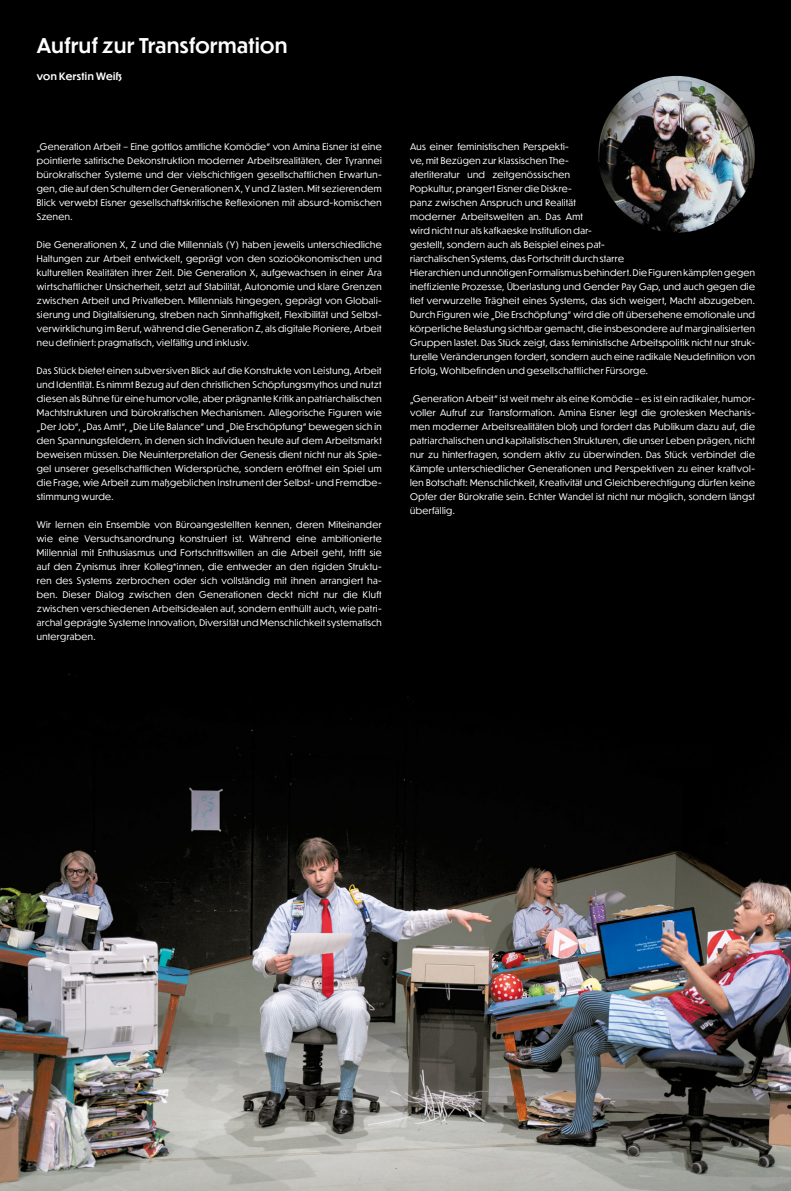
<style>
.page{position:relative;width:791px;height:1191px;background:#fff}
.page>*{position:absolute;margin:0;border:0;box-sizing:border-box;transform-origin:0 0}
.t1{font:500 20px "Dunbar Tall";letter-spacing:.03em;color:#fff}
.t2{font:500 10px "Dunbar Tall";letter-spacing:.04em;color:#fff}
.t3{font:9px/14px "Dunbar Tall";letter-spacing:.045em;color:#fff;text-align:justify}
</style>
<div class="page">
<img style="left:0;top:0;width:791px;height:1191px">
<img style="left:598px;top:76px;width:157px;height:157px;border-radius:78px">
<h1 class="t1" style="left:37px;top:31px;width:252px">Aufruf zur Transformation</h1>
<p class="t2" style="left:37px;top:69px;width:87px">von Kerstin Weiß</p>
<p class="t3" style="left:37px;top:139px;width:346px">„Generation Arbeit – Eine gottlos amtliche Komödie“ von Amina Eisner ist eine pointierte satirische Dekonstruktion moderner Arbeitsrealitäten, der Tyrannei bürokratischer Systeme und der vielschichtigen gesellschaftlichen Erwartun&shy;gen, die auf den Schultern der Generationen X, Y und Z lasten. Mit sezierendem Blick verwebt Eisner gesellschaftskritische Reflexionen mit absurd-komischen Szenen.</p>
<p class="t3" style="left:37px;top:237px;width:346px">Die Generationen X, Z und die Millennials (Y) haben jeweils unterschiedliche Haltungen zur Arbeit entwickelt, geprägt von den sozioökonomischen und kulturellen Realitäten ihrer Zeit. Die Generation X, aufgewachsen in einer Ära wirtschaftlicher Unsicherheit, setzt auf Stabilität, Autonomie und klare Grenzen zwischen Arbeit und Privatleben. Millennials hingegen, geprägt von Globali&shy;sierung und Digitalisierung, streben nach Sinnhaftigkeit, Flexibilität und Selbst&shy;verwirklichung im Beruf, während die Generation Z, als digitale Pioniere, Arbeit neu definiert: pragmatisch, vielfältig und inklusiv.</p>
<p class="t3" style="left:37px;top:363px;width:346px">Das Stück bietet einen subversiven Blick auf die Konstrukte von Leistung, Arbeit und Identität. Es nimmt Bezug auf den christlichen Schöpfungsmythos und nutzt diesen als Bühne für eine humorvolle, aber prägnante Kritik an patriarchalischen Machtstrukturen und bürokratischen Mechanismen. Allegorische Figuren wie „Der Job“, „Das Amt“, „Die Life Balance“ und „Die Erschöpfung“ bewegen sich in den Spannungsfeldern, in denen sich Individuen heute auf dem Arbeitsmarkt beweisen müssen. Die Neuinterpretation der Genesis dient nicht nur als Spie&shy;gel unserer gesellschaftlichen Widersprüche, sondern eröffnet ein Spiel um die Frage, wie Arbeit zum maßgeblichen Instrument der Selbst- und Fremdbe&shy;stimmung wurde.</p>
<p class="t3" style="left:37px;top:517px;width:346px">Wir lernen ein Ensemble von Büroangestellten kennen, deren Miteinander wie eine Versuchsanordnung konstruiert ist. Während eine ambitionierte Millennial mit Enthusiasmus und Fortschrittswillen an die Arbeit geht, trifft sie auf den Zynismus ihrer Kolleg*innen, die entweder an den rigiden Struktu&shy;ren des Systems zerbrochen oder sich vollständig mit ihnen arrangiert ha&shy;ben. Dieser Dialog zwischen den Generationen deckt nicht nur die Kluft zwischen verschiedenen Arbeitsidealen auf, sondern enthüllt auch, wie patri&shy;archal geprägte Systeme Innovation, Diversität und Menschlichkeit systematisch untergraben.</p>
<p class="t3" style="left:410px;top:139px;width:346px;text-align:left">Aus einer feministischen Perspekti-<br>ve, mit Bezügen zur klassischen The-<br>aterliteratur und zeitgenössischen<br>Popkultur, prangert Eisner die Diskre-<br>panz zwischen Anspruch und Realität<br>moderner Arbeitswelten an. Das Amt<br>wird nicht nur als kafkaeske Institution dar-<br>gestellt, sondern auch als Beispiel eines pat-<br>riarchalischen Systems, das Fortschritt durch starre<br>Hierarchien und unnötigen Formalismus behindert. Die Figuren kämpfen gegen ineffiziente Prozesse, Überlastung und Gender Pay Gap, und auch gegen die tief verwurzelte Trägheit eines Systems, das sich weigert, Macht abzugeben.<br>Durch Figuren wie „Die Erschöpfung“ wird die oft übersehene emotionale und körperliche Belastung sichtbar gemacht, die insbesondere auf marginalisierten Gruppen lastet. Das Stück zeigt, dass feministische Arbeitspolitik nicht nur struk&shy;turelle Veränderungen fordert, sondern auch eine radikale Neudefinition von Erfolg, Wohlbefinden und gesellschaftlicher Fürsorge.</p>
<p class="t3" style="left:410px;top:391px;width:346px">„Generation Arbeit“ ist weit mehr als eine Komödie – es ist ein radikaler, humor&shy;voller Aufruf zur Transformation. Amina Eisner legt die grotesken Mechanis&shy;men moderner Arbeitsrealitäten bloß und fordert das Publikum dazu auf, die patriarchalischen und kapitalistischen Strukturen, die unser Leben prägen, nicht nur zu hinterfragen, sondern aktiv zu überwinden. Das Stück verbindet die Kämpfe unterschiedlicher Generationen und Perspektiven zu einer kraftvol&shy;len Botschaft: Menschlichkeit, Kreativität und Gleichberechtigung dürfen keine Opfer der Bürokratie sein. Echter Wandel ist nicht nur möglich, sondern längst überfällig.</p>
</div>
